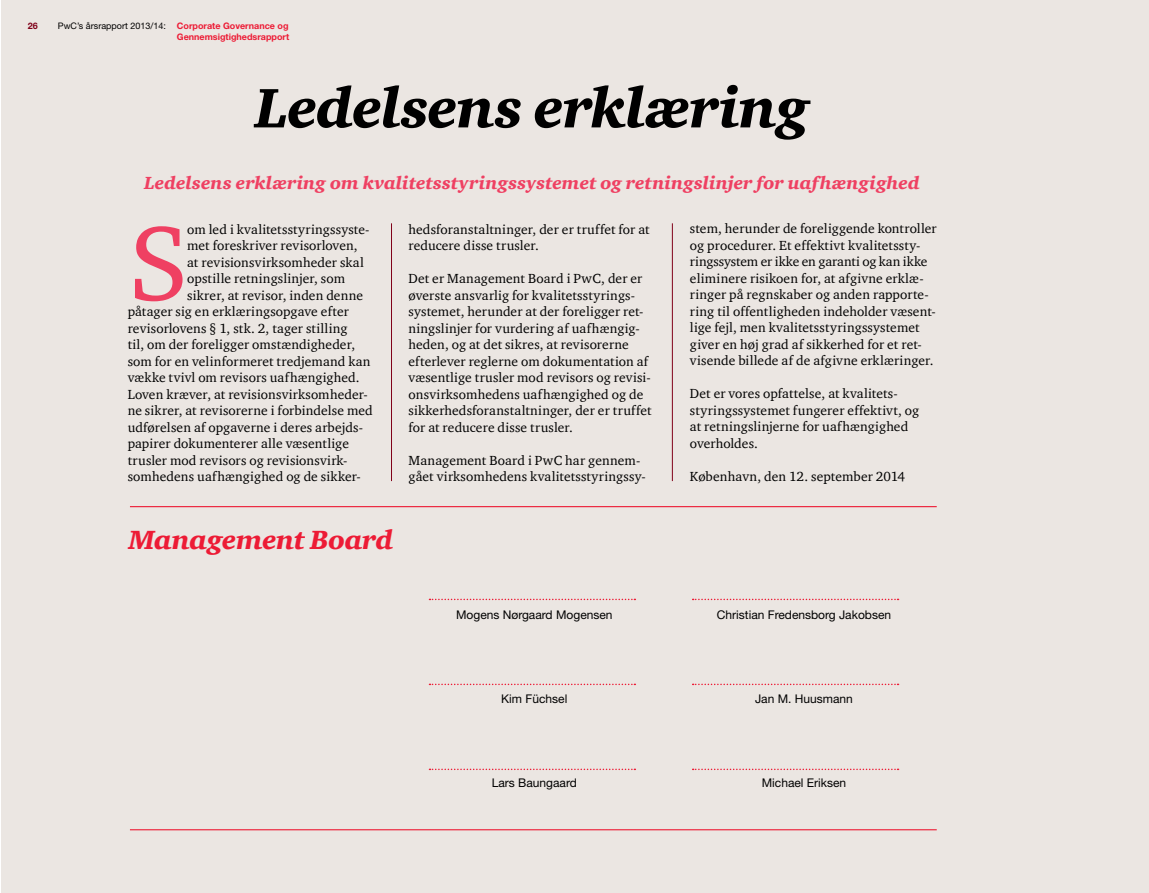
<style>
.page{position:relative;width:1149px;height:893px;background:#fff}
.page>*{position:absolute;margin:0;border:0;box-sizing:border-box;transform-origin:0 0}
.t1{font:108px "ITC Charter Com";color:#ef4062}
.t2{font:italic 900 57px "ITC Charter Com";letter-spacing:-.015em;color:#000}
.t3{font:italic 900 27px "ITC Charter Com";letter-spacing:-.01em;color:#ed1b35}
.t4{font:italic 900 18px "ITC Charter Com";letter-spacing:.005em;color:#ef4062}
.Brød{font:13.5px/16.5px "ITC Charter Com";letter-spacing:.01em;color:#000}
.t5{font:12px "Helvetica Neue LT Pro";color:#000}
.t6{font:9px "Helvetica Neue LT Pro";color:#000}
.t7{font:700 9px "Helvetica Neue LT Pro";color:#ed1b35}
.t8{font:700 9px "Helvetica Neue LT Pro";color:#80021a}
.s1{font-weight:700;color:#ed1b35}
</style>
<div class="page">
<div style="left:1px;top:0;width:1147px;height:893px;background:#ebe6e2"></div>
<svg style="left:429px;top:599px;width:206px;height:1px"></svg>
<svg style="left:692px;top:599px;width:206px;height:1px"></svg>
<svg style="left:429px;top:684px;width:206px;height:1px"></svg>
<svg style="left:692px;top:684px;width:206px;height:1px"></svg>
<svg style="left:429px;top:769px;width:206px;height:1px"></svg>
<svg style="left:692px;top:769px;width:206px;height:1px"></svg>
<hr style="left:130px;top:829px;width:806px;height:1px;background:#ed1b35">
<hr style="left:130px;top:506px;width:806px;height:1px;background:#ed1b35">
<hr style="left:391px;top:223px;width:1px;height:258px;background:#80021a">
<hr style="left:671px;top:223px;width:1px;height:258px;background:#80021a">
<p class="t8" style="left:28px;top:20px;width:12px">26</p>
<p class="t6" style="left:58px;top:21px;width:232px">PwC’s årsrapport 2013/14: <span class="s1">Corporate Governance og</span></p>
<p class="t7" style="left:177px;top:31px;width:114px">Gennemsigtighedsrapport</p>
<p class="t2" style="left:254px;top:73px;width:556px">Ledelsens erklæring</p>
<p class="t4" style="left:144px;top:172px;width:777px">Ledelsens erklæring om kvalitetsstyringssystemet og retningslinjer for uafhængighed</p>
<p class="Brød" style="left:187px;top:220px;width:184px">om led i kvalitetsstyringssyste&shy;met foreskriver revisorloven, at revisionsvirksomheder skal opstille retningslinjer, som</p>
<p class="Brød" style="left:187px;top:286px;width:177px">sikrer, at revisor, inden denne</p>
<p class="Brød" style="left:128px;top:303px;width:247px">påtager sig en erklæringsopgave efter revisorlovens § 1, stk. 2, tager stilling<br>til, om der foreligger omstændigheder, som for en velinformeret tredjemand kan vække tvivl om revisors uafhængighed.<br>Loven kræver, at revisionsvirksomheder&shy;ne sikrer, at revisorerne i forbindelse med udførelsen af opgaverne i deres arbejds&shy;papirer dokumenterer alle væsentlige trusler mod revisors og revisionsvirk&shy;somhedens uafhængighed og de sikker-</p>
<p class="Brød" style="left:689px;top:220px;width:248px">stem, herunder de foreliggende kontroller og procedurer. Et effektivt kvalitetssty&shy;ringssystem er ikke en garanti og kan ikke</p>
<p class="Brød" style="left:689px;top:270px;width:240px">eliminere risikoen for, at afgivne erklæ&shy;ringer på regnskaber og anden rapporte-</p>
<p class="Brød" style="left:689px;top:303px;width:247px">ring til offentligheden indeholder væsent&shy;lige fejl, men kvalitetsstyringssystemet giver en høj grad af sikkerhed for et ret-</p>
<p class="Brød" style="left:689px;top:352px;width:245px">visende billede af de afgivne erklæringer.</p>
<p class="Brød" style="left:689px;top:385px;width:209px">Det er vores opfattelse, at kvalitets-</p>
<p class="Brød" style="left:689px;top:402px;width:231px">styringssystemet fungerer effektivt, og at retningslinjerne for uafhængighed overholdes.</p>
<p class="Brød" style="left:689px;top:468px;width:216px">København, den 12. september 2014</p>
<p class="Brød" style="left:408px;top:220px;width:242px">hedsforanstaltninger, der er truffet for at reducere disse trusler.</p>
<p class="Brød" style="left:408px;top:270px;width:235px">Det er Management Board i PwC, der er øverste ansvarlig for kvalitetsstyrings-</p>
<p class="Brød" style="left:408px;top:303px;width:236px">systemet, herunder at der foreligger ret-</p>
<p class="Brød" style="left:408px;top:319px;width:244px">ningslinjer for vurdering af uafhængig&shy;heden, og at det sikres, at revisorerne efterlever reglerne om dokumentation af væsentlige trusler mod revisors og revisi&shy;onsvirksomhedens uafhængighed og de sikkerhedsforanstaltninger, der er truffet for at reducere disse trusler.</p>
<p class="Brød" style="left:408px;top:451px;width:238px">Management Board i PwC har gennem&shy;gået virksomhedens kvalitetsstyringssy-</p>
<p class="t1" style="left:128px;top:197px;width:62px">S</p>
<p class="t3" style="left:128px;top:523px;width:266px">Management Board</p>
<p class="t5" style="left:456px;top:607px;width:158px">Mogens Nørgaard Mogensen</p>
<p class="t5" style="left:501px;top:691px;width:68px">Kim Füchsel</p>
<p class="t5" style="left:491px;top:775px;width:87px">Lars Baungaard</p>
<p class="t5" style="left:716px;top:607px;width:176px">Christian Fredensborg Jakobsen</p>
<p class="t5" style="left:754px;top:691px;width:99px">Jan M. Huusmann</p>
<p class="t5" style="left:761px;top:775px;width:86px">Michael Eriksen</p>
</div>
